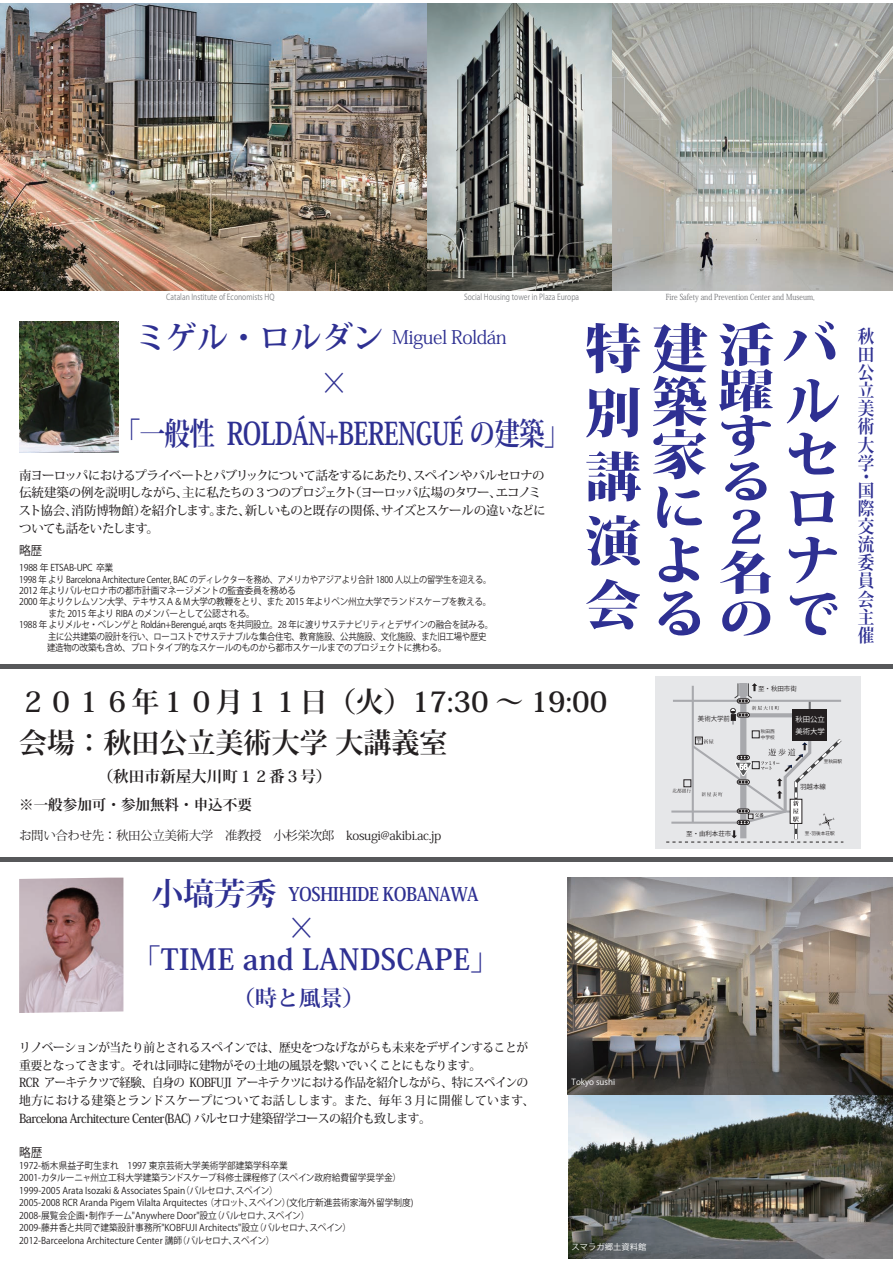
<style>
.page{position:relative;width:893px;height:1263px;background:#fff}
.page>*{position:absolute;margin:0;border:0;box-sizing:border-box;transform-origin:0 0}
.t1{font:52.95px/52.9px "Koz Min Pr 6 N Heavy 90 msp RKSJ H";color:#2e3092;scale:1.06 1}
.t2{font:45.6px/45.6px "Koz Min Pr 6 N Heavy 90 msp RKSJ H";color:#2e3092;scale:1.23 1}
.t3{font:33.45px "Koz Min Pr 6 N Heavy 90 msp RKSJ H";color:#2e3092;scale:.9 1}
.t4{font:33.3px "Koz Min Pr 6 N Bold 90 msp RKSJ H";color:#2e3092;scale:.9 1}
.t5{font:31.2px "Koz Min Pr 6 N Bold 90 msp RKSJ H";letter-spacing:-.03em;color:#2e3092;scale:.82 1}
.t6{font:31.2px "Koz Min Pr 6 N Bold 90 msp RKSJ H";letter-spacing:-.03em;color:#2e3092}
.t7{font:29.1px "Koz Min Pr 6 N Bold 90 msp RKSJ H";letter-spacing:.01em;color:#2e3092}
.t8{font:28.05px/40.5px "Koz Min Pr 6 N Bold 90 msp RKSJ H";color:#231f20}
.t9{font:21.75px "Koz Min Pr 6 N Bold 90 msp RKSJ H";color:#2e3092}
.t10{font:18.75px "Koz Min Pr 6 N Bold 90 msp RKSJ H";letter-spacing:-.035em;color:#2e3092;scale:.94 1}
.t11{font:18.75px "Koz Min Pr 6 N Regular 90 msp RKSJ H";letter-spacing:-.03em;color:#2e3092}
.t12{font:18.15px/18.1px "Koz Min Pr 6 N Bold 90 msp RKSJ H";color:#2e3092;text-align:justify;scale:.92 1}
.t13{font:16.65px "Koz Min Pr 6 N Bold 90 msp RKSJ H";color:#2e3092;scale:1.09 1}
.t14{font:15.6px "Koz Min Pr 6 N Bold 90 msp RKSJ H";color:#231f20}
.t15{font:14.55px "Koz Min Pr 6 N Bold 90 msp RKSJ H";color:#231f20}
.t16{font:12.45px/17.7px "Koz Min Pr 6 N Medium 90 msp RKSJ H";letter-spacing:-.05em;color:#231f20;scale:.94 1}
.t17{font:12.45px/17.7px "Koz Min Pr 6 N Medium 90 msp RKSJ H";letter-spacing:-.05em;color:#231f20}
.t18{font:12.45px "Koz Min Pr 6 N Regular 90 msp RKSJ H";letter-spacing:-.03em;color:#231f20}
.t19{font:12.45px "Koz Go Pro Regular 90 msp RKSJ H";color:#231f20;scale:.94 1}
.t20{font:12.45px "Koz Go Pr 6 N Regular 90 msp RKSJ H";color:#231f20;scale:.93 1}
.t21{font:9.3px/12.5px "Koz Go Pr 6 N Regular 90 msp RKSJ H";color:#231f20;scale:.93 1}
.t22{font:9.3px "Koz Go Pro Regular 90 msp RKSJ H";letter-spacing:-.03em;color:#231f20;scale:.89 1}
.t23{font:9.3px "Koz Go Pro Regular 90 msp RKSJ H";letter-spacing:-.03em;color:#231f20;scale:.94 1}
.t24{font:9.3px "Koz Go Pro Regular 90 msp RKSJ H";letter-spacing:-.03em;color:#231f20;scale:.88 1}
.t25{font:9.3px "Koz Go Pro Regular 90 msp RKSJ H";letter-spacing:-.03em;color:#231f20;scale:.9 1}
.t26{font:9.3px "Koz Go Pro Regular 90 msp RKSJ H";letter-spacing:-.03em;color:#231f20;scale:.92 1}
.t27{font:8.25px "Koz Go Pro Regular 90 msp RKSJ H";color:#808285;scale:.84 1}
.t28{font:8.25px "Koz Min Pr 6 N Regular 90 msp RKSJ H";color:#6c6d70;scale:.84 1}
.t29{font:8.25px "Koz Go Pr 6 N Regular 90 msp RKSJ H";color:#fff}
.t30{font:7.35px "Hira Min Pro W6 90 msp RKSJ H";color:#fff}
.t31{font:6.45px "Hira Min Pro W3 90 msp RKSJ H";color:#231f20}
.t32{font:4.65px "Hira Min Pro W6 90 msp RKSJ H";color:#231f20}
.t33{font:4.65px "Hira Min Pro W3 90 msp RKSJ H";color:#231f20}
.s1{font-size:12.45px}
</style>
<div class="page">
<img style="left:19px;top:322px;width:100px;height:131px">
<img style="left:427px;top:4px;width:466px;height:286px">
<img style="left:0;top:4px;width:427px;height:286px">
<img style="left:19px;top:878px;width:104px;height:135px">
<img style="left:568px;top:1070px;width:325px;height:189px">
<img style="left:567px;top:877px;width:325px;height:218px">
<div style="left:656px;top:676px;width:205px;height:173px;background:#e6e7e9"></div>
<svg style="left:666px;top:683px;width:178px;height:160px"></svg>
<div style="left:0;top:664px;width:893px;height:5px;background:#57585a"></div>
<div style="left:0;top:857px;width:893px;height:5px;background:#57585a"></div>
<p class="t27" style="left:166px;top:293px;width:130px">Catalan Institute of Economists HQ</p>
<p class="t27" style="left:464px;top:293px;width:139px">Social Housing tower in Plaza Europa</p>
<p class="t28" style="left:666px;top:293px;width:179px">Fire Safety and Prevention Center and Museum,</p>
<h3 class="t6" style="left:135px;top:326px;width:251px">ミゲル・ロルダン</h3>
<h3 class="t4" style="left:319px;top:370px;width:35px">×</h3>
<h3 class="t11" style="left:392px;top:330px;width:116px">Miguel Roldán</h3>
<h3 class="t5" style="left:115px;top:422px;width:556px">「一般性 ROLDÁN+BERENGUÉ の建築」</h3>
<h3 class="t17" style="left:19px;top:468px;width:529px">南ヨーロッパにおけるプライベートとパブリックについて話をするにあたり、スペインやバルセロナの伝統建築の例を説明しながら、主に私たちの３つのプロジェクト（ヨーロッパ広場のタワー、エコノミスト協会、消防博物館）を紹介します。また、新しいものと既存の関係、サイズとスケールの違いなどについても話をいたします。</h3>
<h3 class="t19" style="left:19px;top:546px;width:26px">略歴</h3>
<p class="t23" style="left:19px;top:564px;width:102px">1988 年 ETSAB-UPC 卒業</p>
<p class="t24" style="left:19px;top:576px;width:538px">1998 年 より Barcelona Architecture Center, BAC のディレクターを務め、アメリカやアジアより合計 1800 人以上の留学生を迎える。</p>
<p class="t23" style="left:19px;top:587px;width:296px">2012 年よりバルセロナ市の都市計画マネージメントの監査委員を務める</p>
<p class="t26" style="left:19px;top:598px;width:515px">2000 年よりクレムソン大学、テキサスＡ＆Ｍ大学の教鞭をとり、また 2015 年よりペン州立大学でランドスケープを教える。</p>
<p class="t23" style="left:19px;top:610px;width:252px">　　　 また 2015 年より RIBA のメンバーとして公認される。</p>
<p class="t25" style="left:19px;top:621px;width:528px">1988 年 よりメルセ・ベレンゲと Roldán+Berengué, arqts を共同設立。28 年に渡りサステナビリティとデザインの融合を試みる。</p>
<p class="t22" style="left:48px;top:633px;width:494px">主に公共建築の設計を行い、ローコストでサステナブルな集合住宅、教育施設、公共施設、文化施設、また旧工場や歴史</p>
<p class="t22" style="left:19px;top:644px;width:482px">　　 建造物の改築も含め、プロトタイプ的なスケールのものから都市スケールまでのプロジェクトに携わる。</p>
<h1 class="t1" style="left:585px;top:323px;width:117px;line-height:64.1px">特建別講演会</h1>
<h1 class="t1" style="left:652px;top:382px;width:53px">築家による</h1>
<h2 class="t2" style="left:718px;top:328px;width:46px">活躍する<br>２名の</h2>
<h1 class="t1" style="left:782px;top:325px;width:54px">バ</h1>
<h1 class="t1" style="left:785px;top:382px;width:53px;text-align:justify">ルセロナで</h1>
<h3 class="t8" style="left:19px;top:685px;width:590px">２０１６年１０月１１日（火）17:30 ～ 19:00会場：秋田公立美術大学 大講義室</h3>
<h3 class="t14" style="left:19px;top:771px;width:314px"><span class="s1">　　　　　</span>　 （秋田市新屋大川町１２番３号）</h3>
<h3 class="t15" style="left:19px;top:799px;width:234px">※一般参加可・参加無料・申込不要</h3>
<h3 class="t18" style="left:19px;top:830px;width:424px">お問い合わせ先：秋田公立美術大学　准教授　小杉栄次郎　kosugi@akibi.ac.jp</h3>
<h3 class="t6" style="left:152px;top:881px;width:126px">小塙芳秀</h3>
<h3 class="t7" style="left:132px;top:948px;width:369px">「TIME and LANDSCAPE」</h3>
<h3 class="t10" style="left:289px;top:887px;width:204px">YOSHIHIDE KOBANAWA</h3>
<h3 class="t3" style="left:286px;top:915px;width:35px">×</h3>
<h3 class="t9" style="left:233px;top:990px;width:132px">（時と風景）</h3>
<p class="t16" style="left:19px;top:1040px;width:550px">リノベーションが当たり前とされるスペインでは、歴史をつなげながらも未来をデザインすることが重要となってきます。それは同時に建物がその土地の風景を繋いでいくことにもなります。<br>RCR アーキテクツで経験、自身の KOBFUJI アーキテクツにおける作品を紹介しながら、特にスペインの地方における建築とランドスケープについてお話しします。また、毎年３月に開催しています、Barcelona Architecture Center(BAC) バルセロナ建築留学コースの紹介も致します。</p>
<h3 class="t20" style="left:19px;top:1147px;width:26px">略歴</h3>
<p class="t21" style="left:19px;top:1161px;width:425px">1972-栃木県益子町生まれ　1997 東京芸術大学美術学部建築学科卒業<br>2001-カタルーニャ州立工科大学建築ランドスケープ科修士課程修了（スペイン政府給費留学奨学金）1999-2005 Arata Isozaki &amp; Associates Spain（バルセロナ、スペイン）<br>2005-2008 RCR Aranda Pigem Vilalta Arquitectes （オロット、スペイン）(文化庁新進芸術家海外留学制度)<br>2008-展覧会企画・制作チーム"Anywhere Door"設立（バルセロナ、スペイン）<br>2009-藤井香と共同で建築設計事務所"KOBFUJI Architects"設立（バルセロナ、スペイン）2012-Barceelona Architecture Center 講師（バルセロナ、スペイン）</p>
<p class="t29" style="left:572px;top:1079px;width:45px">Tokyo sushi</p>
<p class="t29" style="left:572px;top:1244px;width:76px">スマラガ郷土資料館</p>
<p class="t31" style="left:698px;top:717px;width:34px">美術大学前</p>
<p class="t31" style="left:686px;top:831px;width:46px">至・由利本荘市</p>
<p class="t31" style="left:758px;top:686px;width:40px">至・秋田市街</p>
<p class="t30" style="left:795px;top:717px;width:31px">秋田公立</p>
<p class="t33" style="left:761px;top:730px;width:15px">秋田西</p>
<p class="t30" style="left:795px;top:729px;width:31px">美術大学</p>
<p class="t33" style="left:761px;top:735px;width:15px">中学校</p>
<p class="t32" style="left:824px;top:759px;width:20px">至秋田駅</p>
<p class="t31" style="left:800px;top:784px;width:27px">羽越本線</p>
<p class="t32" style="left:805px;top:832px;width:31px">至･羽後本荘駅</p>
<h3 class="t12" style="left:858px;top:329px;width:19px">秋田公立美術大学</h3>
<h3 class="t13" style="left:872px;top:472px;width:10px;rotate:90deg">･</h3>
<h3 class="t12" style="left:858px;top:483px;width:19px">国際交流委員会主催</h3>
</div>
